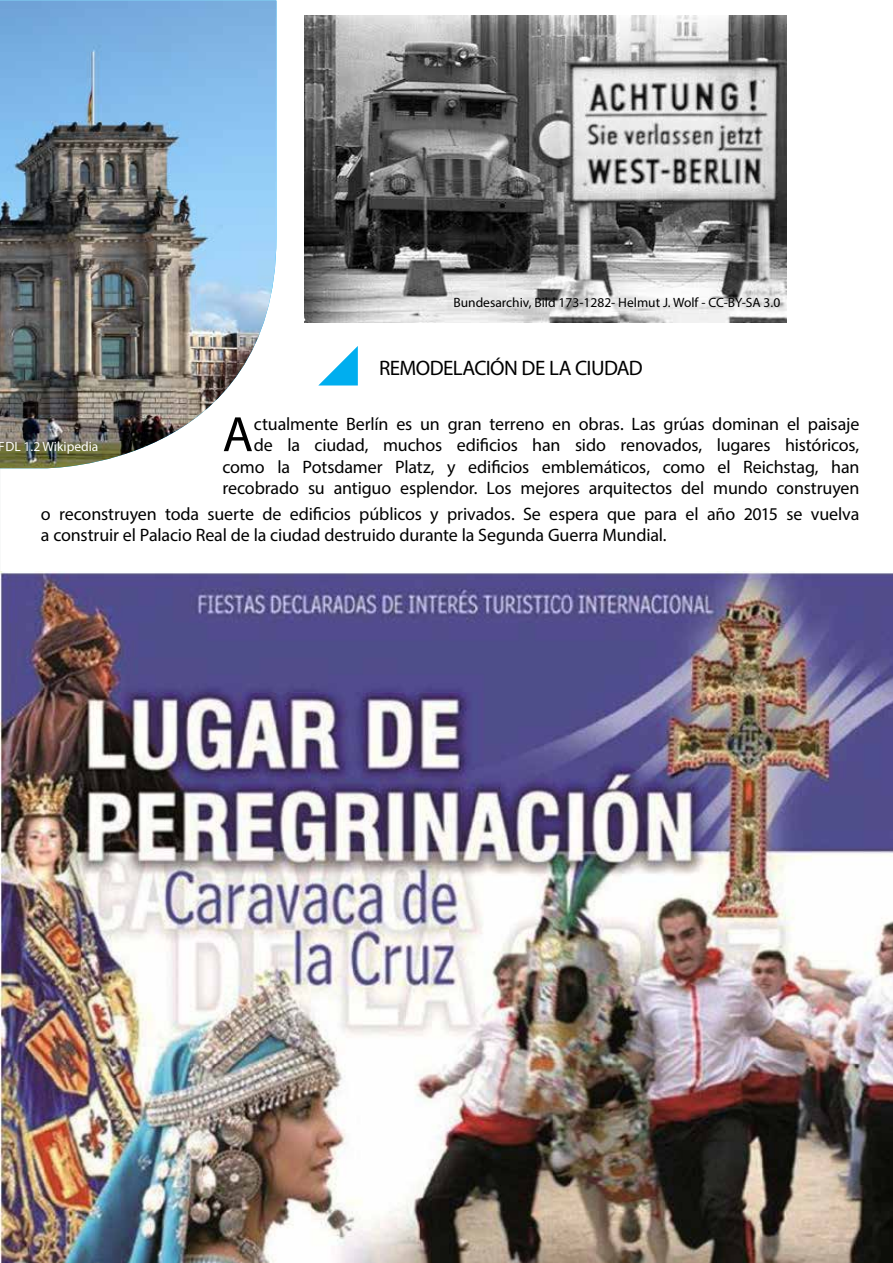
<style>
.page{position:relative;width:893px;height:1263px;background:#fff}
.page>*{position:absolute;margin:0;border:0;box-sizing:border-box;transform-origin:0 0}
.t1{font:50.1px "Myriad Pro";color:#000}
.t2{font:21px "Myriad Pro";letter-spacing:-.025em;color:#000}
.t3{font:18px/21.6px "Myriad Pro";letter-spacing:-.01em;color:#000;text-align:right}
.t4{font:13.5px "Myriad Pro";color:#000}
.t5{font:13.5px "Myriad Pro";color:#fff}
</style>
<div class="page">
<img style="left:0;top:1px;width:276px;height:467px">
<img style="left:304px;top:15px;width:482px;height:307px">
<svg style="left:319px;top:346px;width:39px;height:39px"></svg>
<img style="left:0;top:572px;width:893px;height:691px">
<p class="t4" style="left:453px;top:294px;width:328px">Bundesarchiv, Bild 173-1282- Helmut J. Wolf - CC-BY-SA 3.0</p>
<p class="t5" style="left:-1px;top:438px;width:101px">FDL 1.2 Wikipedia</p>
<p class="t2" style="left:379px;top:355px;width:265px">REMODELACIÓN DE LA CIUDAD</p>
<p class="t3" style="left:222px;top:412px;width:638px">ctualmente Berlín es un gran terreno en obras. Las grúas dominan el paisaje<br>de la ciudad, muchos edificios han sido renovados, lugares históricos, como la Potsdamer Platz, y edificios emblemáticos, como el Reichstag, han recobrado su antiguo esplendor. Los mejores arquitectos del mundo construyen</p>
<h1 class="t1" style="left:222px;top:403px;width:32px">A</h1>
<p class="t3" style="left:41px;top:502px;width:820px;text-align:left">o reconstruyen toda suerte de edificios públicos y privados. Se espera que para el año 2015 se vuelva a construir el Palacio Real de la ciudad destruido durante la Segunda Guerra Mundial.</p>
</div>
